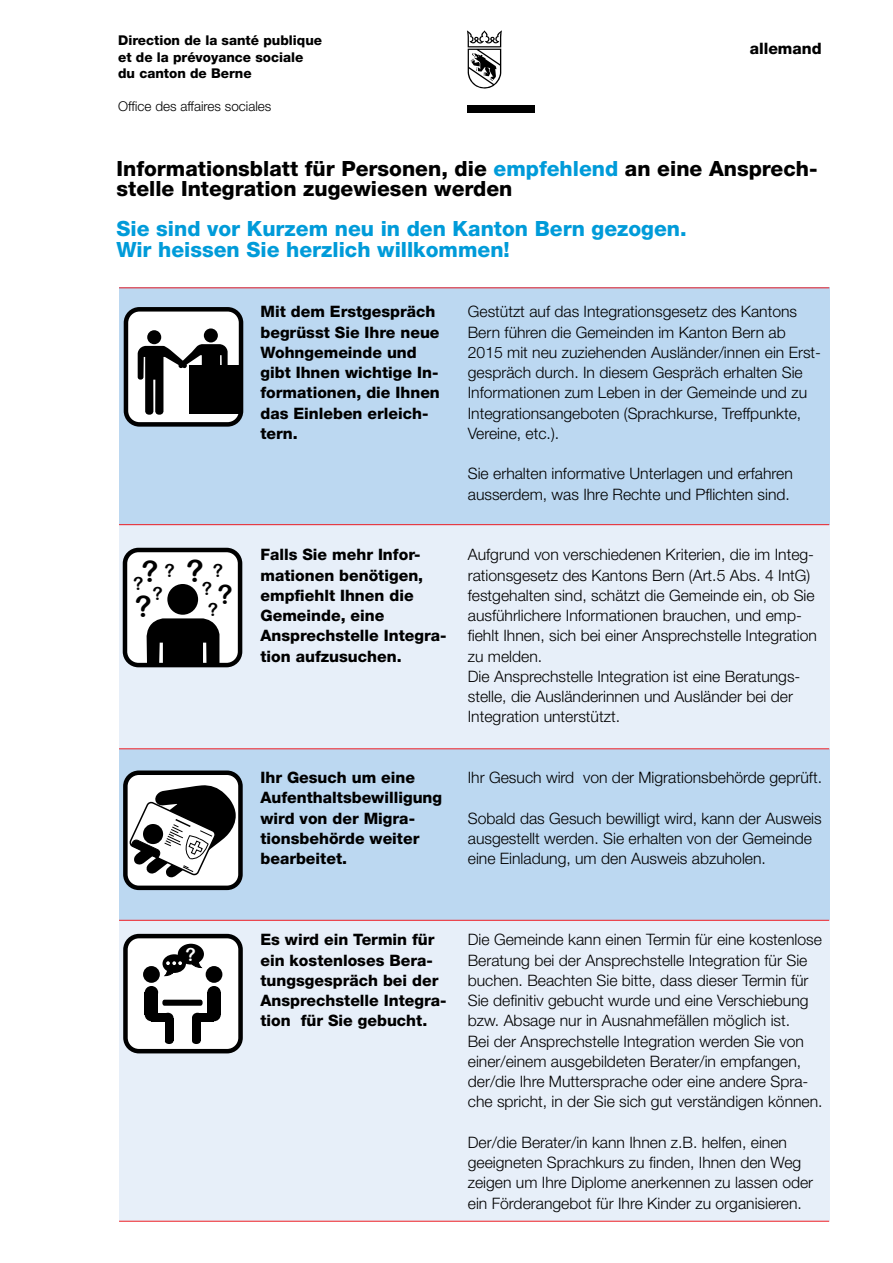
<style>
.page{position:relative;width:893px;height:1263px;background:#fff}
.page>*{position:absolute;margin:0;border:0;box-sizing:border-box;transform-origin:0 0}
.t1{font:29.4px "Arial Rounded MT Bold";color:#000}
.t2{font:800 21px/20.2px "Helvetica Neue";color:#000}
.t3{font:800 21px/20.2px "Helvetica Neue";color:#009bd9}
.t4{font:18px "Arial Rounded MT Bold";color:#000}
.t5{font:18px "Arial Rounded MT Bold";color:#fff}
.t6{font:300 15.75px/20.2px "Helvetica Neue";color:#000}
.t7{font:800 15.75px/20.2px "Helvetica Neue";color:#000}
.t8{font:800 13.5px/16.5px "Helvetica Neue";color:#000}
.t9{font:300 13.5px "Helvetica Neue";color:#000}
.s1{color:#009bd9}
.s2{font-size:26.55px}
</style>
<div class="page">
<svg style="left:467px;top:30px;width:35px;height:59px"></svg>
<div style="left:468px;top:105px;width:67px;height:7px;background:#000"></div>
<div style="left:119px;top:748px;width:710px;height:222px;background:#bcd8f1"></div>
<div style="left:119px;top:507px;width:710px;height:241px;background:#e7eff9"></div>
<div style="left:119px;top:921px;width:710px;height:300px;background:#e7eff9"></div>
<div style="left:119px;top:287px;width:710px;height:238px;background:#bcd8f1"></div>
<hr style="left:119px;top:748px;width:710px;height:1px;background:#ed1d24">
<hr style="left:119px;top:524px;width:710px;height:1px;background:#ed1d24">
<hr style="left:119px;top:287px;width:710px;height:1px;background:#ed1d24">
<hr style="left:119px;top:920px;width:710px;height:1px;background:#ed1d24">
<hr style="left:119px;top:1221px;width:710px;height:1px;background:#ed1d24">
<div style="left:125px;top:550px;width:115px;height:115px;background:#fff;border-radius:13px"></div>
<div style="left:123px;top:548px;width:119px;height:119px;border:4px solid #000;border-radius:13px"></div>
<div style="left:167px;top:584px;width:31px;height:31px;background:#000;border-radius:50%"></div>
<svg style="left:146px;top:618px;width:73px;height:47px"></svg>
<div style="left:125px;top:936px;width:116px;height:115px;background:#fff;border-radius:13px"></div>
<div style="left:123px;top:934px;width:120px;height:119px;border:4px solid #000;border-radius:13px"></div>
<svg style="left:162px;top:1000px;width:41px;height:6px"></svg>
<div style="left:145px;top:986px;width:13px;height:13px;background:#000;border-radius:50%"></div>
<div style="left:145px;top:1008px;width:13px;height:13px;background:#000;border-radius:50%"></div>
<div style="left:165px;top:1038px;width:8px;height:6px;background:#000;border-radius:50%"></div>
<div style="left:145px;top:992px;width:13px;height:23px;background:#000"></div>
<div style="left:151px;top:1013px;width:17px;height:8px;background:#000"></div>
<div style="left:165px;top:1018px;width:8px;height:23px;background:#000"></div>
<svg style="left:162px;top:1013px;width:11px;height:9px"></svg>
<div style="left:207px;top:986px;width:14px;height:13px;background:#000;border-radius:50%"></div>
<div style="left:207px;top:1008px;width:14px;height:13px;background:#000;border-radius:50%"></div>
<div style="left:192px;top:1038px;width:9px;height:6px;background:#000;border-radius:50%"></div>
<div style="left:207px;top:992px;width:14px;height:23px;background:#000"></div>
<div style="left:198px;top:1013px;width:16px;height:8px;background:#000"></div>
<div style="left:192px;top:1018px;width:9px;height:23px;background:#000"></div>
<svg style="left:192px;top:1013px;width:11px;height:9px"></svg>
<div style="left:143px;top:966px;width:17px;height:17px;background:#000;border-radius:50%"></div>
<div style="left:206px;top:966px;width:16px;height:17px;background:#000;border-radius:50%"></div>
<div style="left:162px;top:954px;width:24px;height:19px;background:#000;border-radius:50%"></div>
<svg style="left:164px;top:971px;width:9px;height:5px"></svg>
<div style="left:178px;top:944px;width:26px;height:20px;background:#000;border-radius:50%"></div>
<svg style="left:192px;top:962px;width:10px;height:6px"></svg>
<svg style="left:166px;top:961px;width:16px;height:4px"></svg>
<div style="left:126px;top:309px;width:115px;height:115px;background:#fff;border-radius:13px"></div>
<div style="left:124px;top:307px;width:119px;height:120px;border:4px solid #000;border-radius:13px"></div>
<div style="left:147px;top:330px;width:14px;height:14px;background:#000;border-radius:50%"></div>
<div style="left:204px;top:328px;width:14px;height:14px;background:#000;border-radius:50%"></div>
<svg style="left:138px;top:344px;width:90px;height:71px"></svg>
<div style="left:189px;top:365px;width:53px;height:49px;background:#000"></div>
<div style="left:125px;top:773px;width:115px;height:115px;background:#fff;border-radius:13px"></div>
<div style="left:123px;top:771px;width:120px;height:119px;border:4px solid #000;border-radius:13px"></div>
<svg style="left:129px;top:785px;width:107px;height:92px"></svg>
<p class="t8" style="left:118px;top:32px;width:206px">Direction de la santé publique et de la prévoyance sociale du canton de Berne</p>
<p class="t9" style="left:118px;top:98px;width:155px">Office des affaires sociales</p>
<p class="t7" style="left:750px;top:38px;width:74px">allemand</p>
<h2 class="t2" style="left:117px;top:158px;width:702px">Informationsblatt für Personen, die <span class="s1">empfehlend</span> an eine Ansprech&shy;stelle Integration zugewiesen werden</h2>
<h2 class="t3" style="left:117px;top:219px;width:572px">Sie sind vor Kurzem neu in den Kanton Bern gezogen.<br>Wir heissen Sie herzlich willkommen!</h2>
<p class="t4" style="left:142px;top:569px;width:92px"><sup>?</sup>? <sup>?</sup>?<span class="s2">?</span></p>
<p class="t4" style="left:213px;top:560px;width:12px">?</p>
<p class="t4" style="left:133px;top:572px;width:12px">?</p>
<h1 class="t1" style="left:135px;top:589px;width:18px">?</h1>
<p class="t4" style="left:208px;top:599px;width:12px">?</p>
<p class="t4" style="left:153px;top:583px;width:12px">?</p>
<p class="t5" style="left:185px;top:944px;width:12px">?</p>
<p class="t7" style="left:260px;top:301px;width:181px">Mit dem Erstgespräch begrüsst Sie Ihre neue<br>Wohngemeinde und gibt Ihnen wichtige In&shy;formationen, die Ihnen das Einleben erleich&shy;tern.</p>
<p class="t6" style="left:468px;top:301px;width:355px">Gestützt auf das Integrationsgesetz des Kantons Bern führen die Gemeinden im Kanton Bern ab 2015 mit neu zuziehenden Ausländer/innen ein Erst&shy;gespräch durch. In diesem Gespräch erhalten Sie Informationen zum Leben in der Gemeinde und zu Integrationsangeboten (Sprachkurse, Treffpunkte, Vereine, etc.).</p>
<p class="t6" style="left:468px;top:463px;width:327px">Sie erhalten informative Unterlagen und erfahren ausserdem, was Ihre Rechte und Pflichten sind.</p>
<p class="t7" style="left:260px;top:545px;width:188px">Falls Sie mehr Infor&shy;mationen benötigen, empfiehlt Ihnen die<br>Gemeinde, eine<br>Ansprechstelle Integra&shy;tion aufzusuchen.</p>
<p class="t6" style="left:468px;top:544px;width:351px">Aufgrund von verschiedenen Kriterien, die im Integ&shy;rationsgesetz des Kantons Bern (Art.5 Abs. 4 IntG) festgehalten sind, schätzt die Gemeinde ein, ob Sie ausführlichere Informationen brauchen, und emp&shy;fiehlt Ihnen, sich bei einer Ansprechstelle Integration zu melden.<br>Die Ansprechstelle Integration ist eine Beratungs&shy;stelle, die Ausländerinnen und Ausländer bei der Integration unterstützt.</p>
<p class="t7" style="left:260px;top:767px;width:183px">Ihr Gesuch um eine<br>Aufenthaltsbewilligung wird von der Migra&shy;tionsbehörde weiter bearbeitet.</p>
<p class="t6" style="left:468px;top:767px;width:356px">Ihr Gesuch wird von der Migrationsbehörde geprüft.</p>
<p class="t6" style="left:468px;top:808px;width:355px">Sobald das Gesuch bewilligt wird, kann der Ausweis ausgestellt werden. Sie erhalten von der Gemeinde eine Einladung, um den Ausweis abzuholen.</p>
<p class="t7" style="left:260px;top:929px;width:188px">Es wird ein Termin für ein kostenloses Bera&shy;tungsgespräch bei der<br>Ansprechstelle Integra&shy;tion für Sie gebucht.</p>
<p class="t6" style="left:468px;top:929px;width:356px">Die Gemeinde kann einen Termin für eine kostenlose Beratung bei der Ansprechstelle Integration für Sie buchen. Beachten Sie bitte, dass dieser Termin für Sie definitiv gebucht wurde und eine Verschiebung bzw. Absage nur in Ausnahmefällen möglich ist.<br>Bei der Ansprechstelle Integration werden Sie von einer/einem ausgebildeten Berater/in empfangen, der/die Ihre Muttersprache oder eine andere Spra&shy;che spricht, in der Sie sich gut verständigen können.</p>
<p class="t6" style="left:468px;top:1132px;width:347px">Der/die Berater/in kann Ihnen z.B. helfen, einen geeigneten Sprachkurs zu finden, Ihnen den Weg zeigen um Ihre Diplome anerkennen zu lassen oder ein Förderangebot für Ihre Kinder zu organisieren.</p>
</div>
